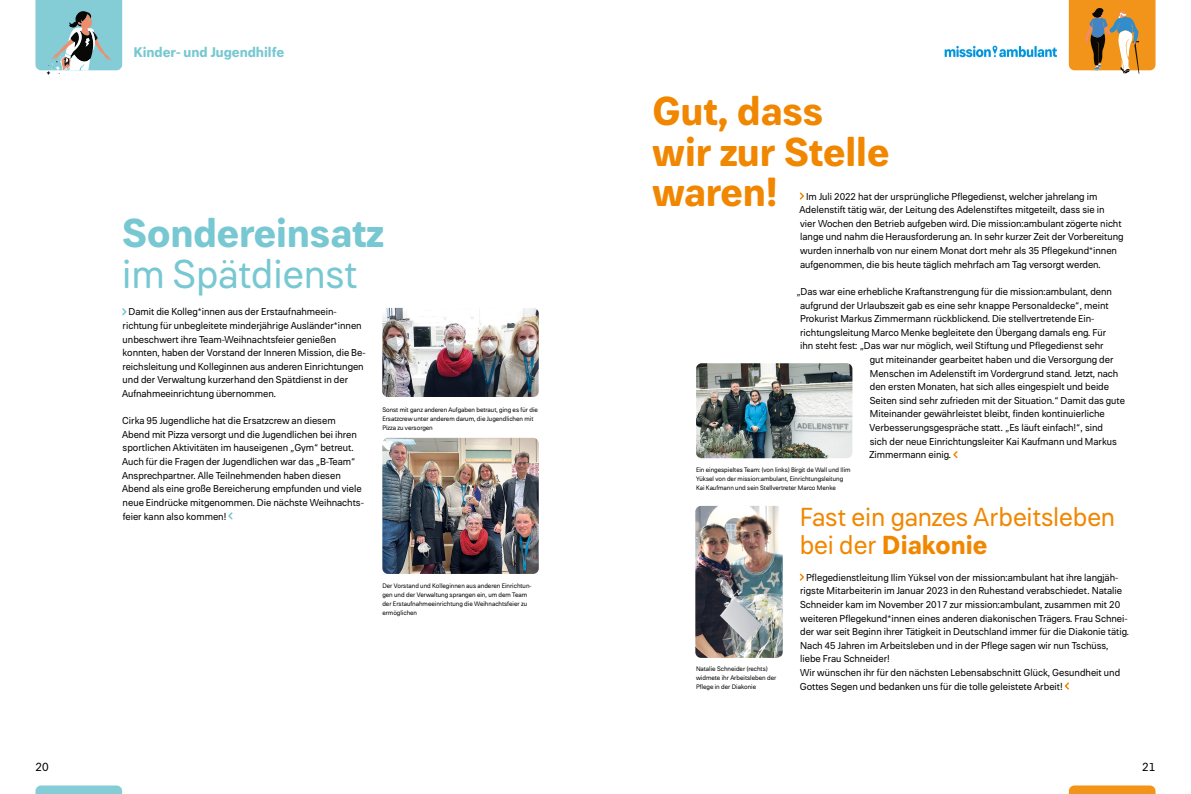
<style>
.page{position:relative;width:1191px;height:794px;background:#fff}
.page>*{position:absolute;margin:0;border:0;box-sizing:border-box;transform-origin:0 0}
.t1{font:700 40px/40.8px "Paul Grotesk Soft";color:#f18700}
.t2{font:700 40px "Paul Grotesk Soft";color:#77c8d2}
.t3{font:40px "Paul Grotesk Soft";color:#77c8d2}
.t4{font:26px/27.2px "Paul Grotesk Soft";color:#f18700}
.t5{font:700 14px "Paul Grotesk Soft";color:#77c8d2}
.t6{font:12px "Paul Grotesk Soft";color:#000}
.t7{font:10px/13.6px "Paul Grotesk Soft";color:#000}
.t8{font:6.5px/9.1px "Paul Grotesk Soft";color:#000}
.s1{font-weight:700}
</style>
<div class="page">
<svg style="left:35px;top:0;width:87px;height:75px;background:#8fbec2"></svg>
<svg style="left:35px;top:785px;width:87px;height:9px"></svg>
<svg style="left:1068px;top:785px;width:87px;height:9px"></svg>
<svg style="left:1068px;top:0;width:87px;height:74px;background:#d39544"></svg>
<svg style="left:799px;top:192px;width:5px;height:8px"></svg>
<svg style="left:953px;top:451px;width:5px;height:8px"></svg>
<svg style="left:799px;top:573px;width:5px;height:8px"></svg>
<svg style="left:1064px;top:682px;width:5px;height:8px"></svg>
<img style="left:696px;top:363px;width:156px;height:95px">
<img style="left:695px;top:506px;width:87px;height:152px">
<img style="left:944px;top:46px;width:113px;height:12px">
<svg style="left:122px;top:308px;width:5px;height:8px"></svg>
<svg style="left:228px;top:512px;width:5px;height:8px"></svg>
<img style="left:382px;top:438px;width:157px;height:136px">
<img style="left:382px;top:308px;width:157px;height:89px">
<h3 class="t5" style="left:133px;top:44px;width:152px">Kinder- und Jugendhilfe</h3>
<h1 class="t2" style="left:122px;top:210px;width:263px">Sondereinsatz</h1>
<h1 class="t3" style="left:122px;top:250px;width:237px">im Spätdienst</h1>
<p class="t7" style="left:122px;top:305px;width:245px;text-indent:6px">Damit die Kolleg*innen aus der Erstaufnahmeein&shy;richtung für unbegleitete minderjährige Ausländer*innen unbeschwert ihre Team-Weihnachtsfeier genießen konnten, haben der Vorstand der Inneren Mission, die Be&shy;reichsleitung und Kolleginnen aus anderen Einrichtungen und der Verwaltung kurzerhand den Spätdienst in der Aufnahmeeinrichtung übernommen.</p>
<p class="t7" style="left:122px;top:414px;width:243px">Cirka 95 Jugendliche hat die Ersatzcrew an diesem Abend mit Pizza versorgt und die Jugendlichen bei ihren sportlichen Aktivitäten im hauseigenen „Gym“ betreut.<br>Auch für die Fragen der Jugendlichen war das „B-Team“ Ansprechpartner. Alle Teilnehmenden haben diesen Abend als eine große Bereicherung empfunden und viele neue Eindrücke mitgenommen. Die nächste Weihnachts&shy;feier kann also kommen!</p>
<p class="t8" style="left:382px;top:405px;width:157px">Sonst mit ganz anderen Aufgaben betraut, ging es für die<br>Ersatzcrew unter anderem darum, die Jugendlichen mit<br>Pizza zu versorgen</p>
<p class="t8" style="left:382px;top:581px;width:151px">Der Vorstand und Kolleginnen aus anderen Einrichtun&shy;gen und der Verwaltung sprangen ein, um dem Team der Erstaufnahmeeinrichtung die Weihnachtsfeier zu ermöglichen</p>
<h1 class="t1" style="left:652px;top:91px;width:238px">Gut, dass wir zur Stelle waren!</h1>
<p class="t7" style="left:799px;top:189px;width:325px;text-indent:7px">Im Juli 2022 hat der ursprüngliche Pflegedienst, welcher jahrelang im Adelenstift tätig wär, der Leitung des Adelenstiftes mitgeteilt, dass sie in<br>vier Wochen den Betrieb aufgeben wird. Die mission:ambulant zögerte nicht lange und nahm die Herausforderung an. In sehr kurzer Zeit der Vorbereitung wurden innerhalb von nur einem Monat dort mehr als 35 Pflegekund*innen aufgenommen, die bis heute täglich mehrfach am Tag versorgt werden.</p>
<p class="t7" style="left:796px;top:285px;width:317px">„Das war eine erhebliche Kraftanstrengung für die mission:ambulant, denn</p>
<p class="t7" style="left:800px;top:298px;width:310px">aufgrund der Urlaubszeit gab es eine sehr knappe Personaldecke“, meint</p>
<p class="t7" style="left:800px;top:312px;width:296px">Prokurist Markus Zimmermann rückblickend. Die stellvertretende Ein-</p>
<p class="t7" style="left:800px;top:325px;width:308px">richtungsleitung Marco Menke begleitete den Übergang damals eng. Für</p>
<p class="t7" style="left:800px;top:339px;width:305px">ihn steht fest: „Das war nur möglich, weil Stiftung und Pflegedienst sehr</p>
<p class="t7" style="left:870px;top:353px;width:245px">gut miteinander gearbeitet haben und die Versorgung der</p>
<p class="t7" style="left:870px;top:366px;width:250px">Menschen im Adelenstift im Vordergrund stand. Jetzt, nach</p>
<p class="t7" style="left:870px;top:380px;width:241px">den ersten Monaten, hat sich alles eingespielt und beide</p>
<p class="t7" style="left:869px;top:393px;width:257px">Seiten sind sehr zufrieden mit der Situation.“ Damit das gute</p>
<p class="t7" style="left:870px;top:407px;width:236px">Miteinander gewährleistet bleibt, finden kontinuierliche</p>
<p class="t7" style="left:869px;top:421px;width:235px">Verbesserungsgespräche statt. „Es läuft einfach!“, sind</p>
<p class="t7" style="left:870px;top:434px;width:249px">sich der neue Einrichtungsleiter Kai Kaufmann und Markus</p>
<p class="t7" style="left:869px;top:448px;width:83px">Zimmermann einig.</p>
<p class="t8" style="left:696px;top:465px;width:156px">Ein eingespieltes Team: (von links) Birgit de Wall und Ilim<br>Yüksel von der mission:ambulant, Einrichtungsleitung<br>Kai Kaufmann und sein Stellvertreter Marco Menke</p>
<p class="t8" style="left:696px;top:664px;width:82px">Natalie Schneider (rechts) widmete ihr Arbeitsleben der<br>Pflege in der Diakonie</p>
<h2 class="t4" style="left:799px;top:504px;width:317px">Fast ein ganzes Arbeitsleben bei der <span class="s1">Diakonie</span></h2>
<p class="t7" style="left:800px;top:570px;width:331px;text-indent:6px">Pflegedienstleitung Ilim Yüksel von der mission:ambulant hat ihre langjäh&shy;rigste Mitarbeiterin im Januar 2023 in den Ruhestand verabschiedet. Natalie Schneider kam im November 2017 zur mission:ambulant, zusammen mit 20 weiteren Pflegekund*innen eines anderen diakonischen Trägers. Frau Schnei&shy;der war seit Beginn ihrer Tätigkeit in Deutschland immer für die Diakonie tätig.<br>Nach 45 Jahren im Arbeitsleben und in der Pflege sagen wir nun Tschüss, liebe Frau Schneider!<br>Wir wünschen ihr für den nächsten Lebensabschnitt Glück, Gesundheit und Gottes Segen und bedanken uns für die tolle geleistete Arbeit!</p>
<p class="t6" style="left:35px;top:760px;width:15px">20</p>
<p class="t6" style="left:1142px;top:760px;width:15px">21</p>
</div>
